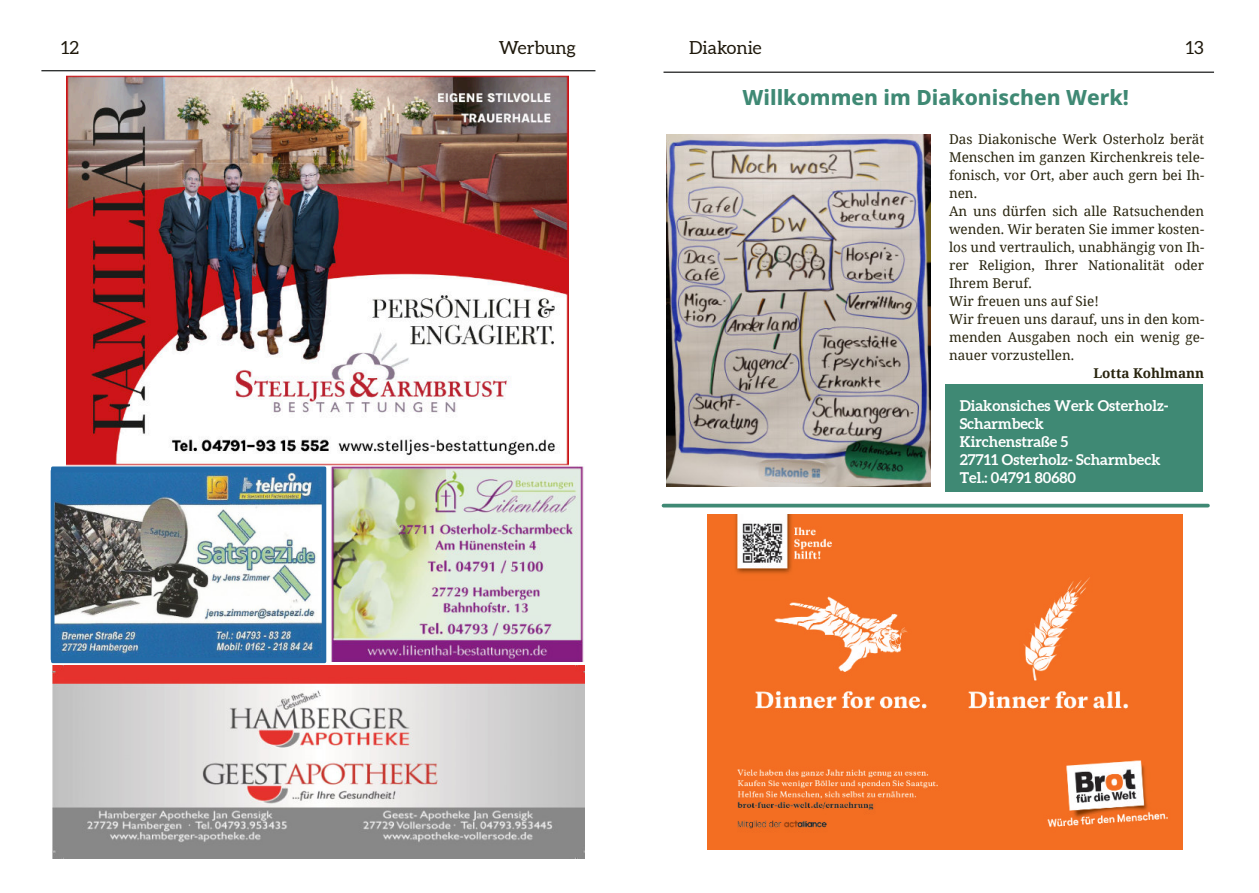
<style>
.page{position:relative;width:1259px;height:893px;background:#fff}
.page>*{position:absolute;margin:0;border:0;box-sizing:border-box;transform-origin:0 0}
.t1{font:800 21px "Noto Sans";color:#3f8974}
.t2{font:18px "Aleo";color:#1d170a}
.t3{font:700 15px/18px "Aleo";color:#fff}
.t4{font:13.5px/18px "Noto Serif";color:#28240e}
.t5{font:700 13.5px "Noto Serif";color:#28240e}
</style>
<div class="page">
<hr style="left:41px;top:70px;width:554px;height:1px;background:#030505">
<hr style="left:663px;top:72px;width:551px;height:1px;background:#030505">
<img style="left:330px;top:466px;width:254px;height:196px">
<img style="left:56px;top:474px;width:264px;height:182px">
<div style="left:51px;top:466px;width:275px;height:197px;border:3px solid #246ba8"></div>
<img style="left:53px;top:665px;width:531px;height:193px">
<div style="left:51px;top:469px;width:274px;height:192px;border:4px solid #246ba8"></div>
<img style="left:67px;top:77px;width:501px;height:387px">
<img style="left:707px;top:514px;width:475px;height:335px">
<img style="left:666px;top:134px;width:265px;height:353px">
<div style="left:944px;top:384px;width:258px;height:108px;background:#3f8974"></div>
<hr style="left:663px;top:504px;width:545px;height:3px;background:#3f8974">
<h2 class="t2" style="left:61px;top:40px;width:19px">12</h2>
<h2 class="t2" style="left:499px;top:40px;width:79px">Werbung</h2>
<h2 class="t2" style="left:689px;top:40px;width:74px">Diakonie</h2>
<h2 class="t2" style="left:1185px;top:40px;width:19px">13</h2>
<h1 class="t1" style="left:742px;top:83px;width:388px">Willkommen im Diakonischen Werk!</h1>
<p class="t4" style="left:949px;top:130px;width:257px">Das Diakonische Werk Osterholz berät<br>Menschen im ganzen Kirchenkreis tele&shy;fonisch, vor Ort, aber auch gern bei Ih&shy;nen.<br>An uns dürfen sich alle Ratsuchenden wenden. Wir beraten Sie immer kosten&shy;los und vertraulich, unabhängig von Ih&shy;rer Religion, Ihrer Nationalität oder<br>Ihrem Beruf.<br>Wir freuen uns auf Sie!<br>Wir freuen uns darauf, uns in den kom&shy;menden Ausgaben noch ein wenig ge&shy;nauer vorzustellen.</p>
<p class="t5" style="left:1093px;top:364px;width:112px">Lotta Kohlmann</p>
<p class="t3" style="left:959px;top:397px;width:210px">Diakonsiches Werk Osterholz-<br>Scharmbeck<br>Kirchenstraße 5<br>27711 Osterholz- Scharmbeck<br>Tel.: 04791 80680</p>
</div>
